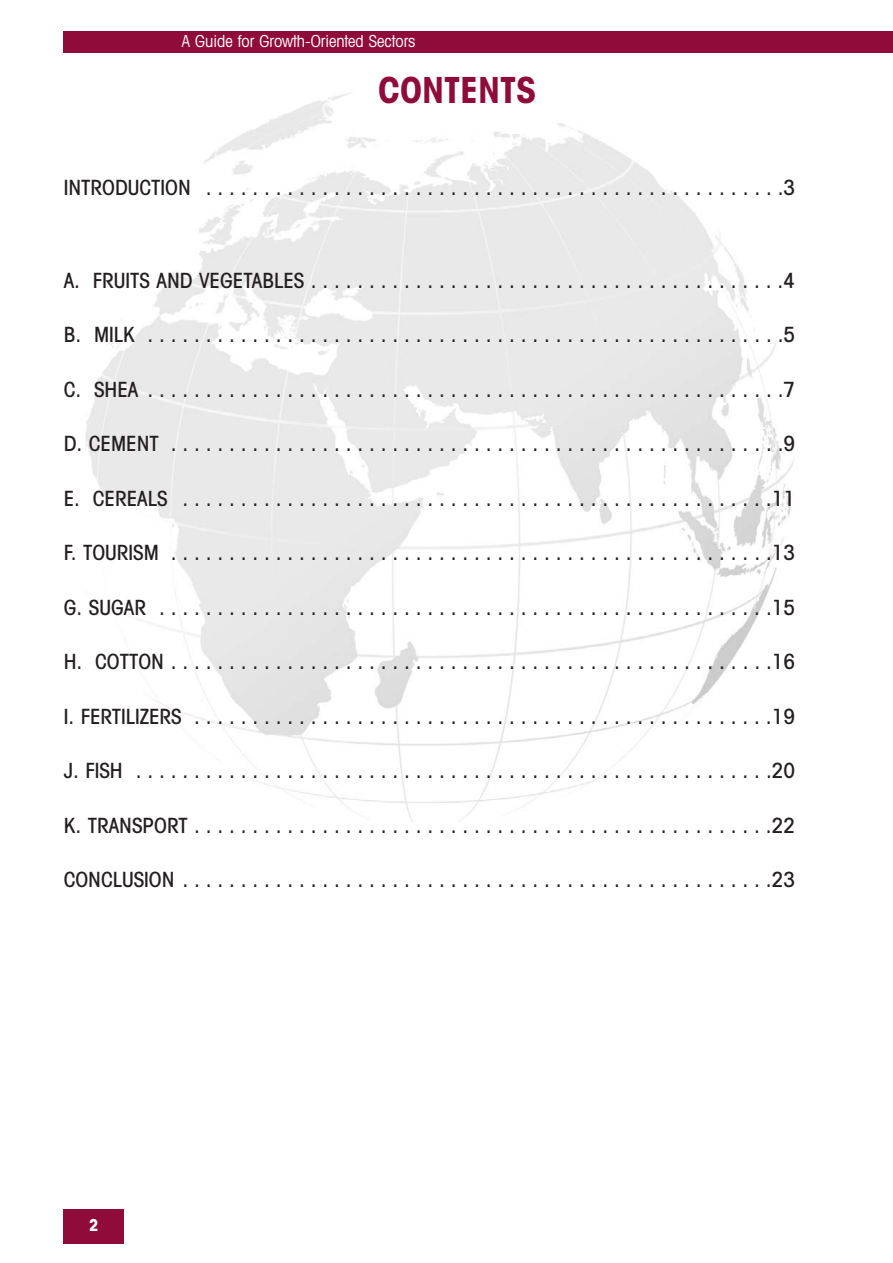
<style>
.page{position:relative;width:893px;height:1263px;background:#fff}
.page>*{position:absolute;margin:0;border:0;box-sizing:border-box;transform-origin:0 0}
.t1{font:700 condensed 36px "Avant Garde";color:#8e0b3a}
.t2{font:500 condensed 21px "Avant Garde";color:#231f20}
.t3{font:condensed 16.5px "Avant Garde";color:#fff}
.t4{font:700 condensed 16.5px "Avant Garde";color:#fff}
</style>
<div class="page">
<img style="left:85px;top:93px;width:709px;height:729px">
<div style="left:64px;top:32px;width:829px;height:21px;background:#8e0b3a"></div>
<div style="left:64px;top:1209px;width:60px;height:35px;background:#8e0b3a"></div>
<p class="t3" style="left:182px;top:35px;width:235px">A Guide for Growth-Oriented Sectors</p>
<h1 class="t1" style="left:378px;top:77px;width:159px">CONTENTS</h1>
<p class="t2" style="left:64px;top:180px;width:733px">INTRODUCTION . . . . . . . . . . . . . . . . . . . . . . . . . . . . . . . . . . . . . . . . . . . . . . . . . .3</p>
<p class="t2" style="left:64px;top:272px;width:733px">A. FRUITS AND VEGETABLES . . . . . . . . . . . . . . . . . . . . . . . . . . . . . . . . . . . . . . . . .4</p>
<p class="t2" style="left:64px;top:327px;width:733px">B. MILK . . . . . . . . . . . . . . . . . . . . . . . . . . . . . . . . . . . . . . . . . . . . . . . . . . . . . . .5</p>
<p class="t2" style="left:64px;top:381px;width:733px">C. SHEA . . . . . . . . . . . . . . . . . . . . . . . . . . . . . . . . . . . . . . . . . . . . . . . . . . . . . . .7</p>
<p class="t2" style="left:64px;top:436px;width:733px">D. CEMENT . . . . . . . . . . . . . . . . . . . . . . . . . . . . . . . . . . . . . . . . . . . . . . . . . . . . .9</p>
<p class="t2" style="left:64px;top:490px;width:733px">E. CEREALS . . . . . . . . . . . . . . . . . . . . . . . . . . . . . . . . . . . . . . . . . . . . . . . . . . .11</p>
<p class="t2" style="left:64px;top:545px;width:733px">F. TOURISM . . . . . . . . . . . . . . . . . . . . . . . . . . . . . . . . . . . . . . . . . . . . . . . . . . . .13</p>
<p class="t2" style="left:64px;top:599px;width:733px">G. SUGAR . . . . . . . . . . . . . . . . . . . . . . . . . . . . . . . . . . . . . . . . . . . . . . . . . . . . .15</p>
<p class="t2" style="left:64px;top:654px;width:733px">H. COTTON . . . . . . . . . . . . . . . . . . . . . . . . . . . . . . . . . . . . . . . . . . . . . . . . . . . .16</p>
<p class="t2" style="left:64px;top:708px;width:733px">I. FERTILIZERS . . . . . . . . . . . . . . . . . . . . . . . . . . . . . . . . . . . . . . . . . . . . . . . . . .19</p>
<p class="t2" style="left:64px;top:763px;width:733px">J. FISH . . . . . . . . . . . . . . . . . . . . . . . . . . . . . . . . . . . . . . . . . . . . . . . . . . . . . . .20</p>
<p class="t2" style="left:64px;top:817px;width:733px">K. TRANSPORT . . . . . . . . . . . . . . . . . . . . . . . . . . . . . . . . . . . . . . . . . . . . . . . . . .22</p>
<p class="t2" style="left:64px;top:872px;width:733px">CONCLUSION . . . . . . . . . . . . . . . . . . . . . . . . . . . . . . . . . . . . . . . . . . . . . . . . . . .23</p>
<p class="t4" style="left:89px;top:1219px;width:11px">2</p>
</div>
